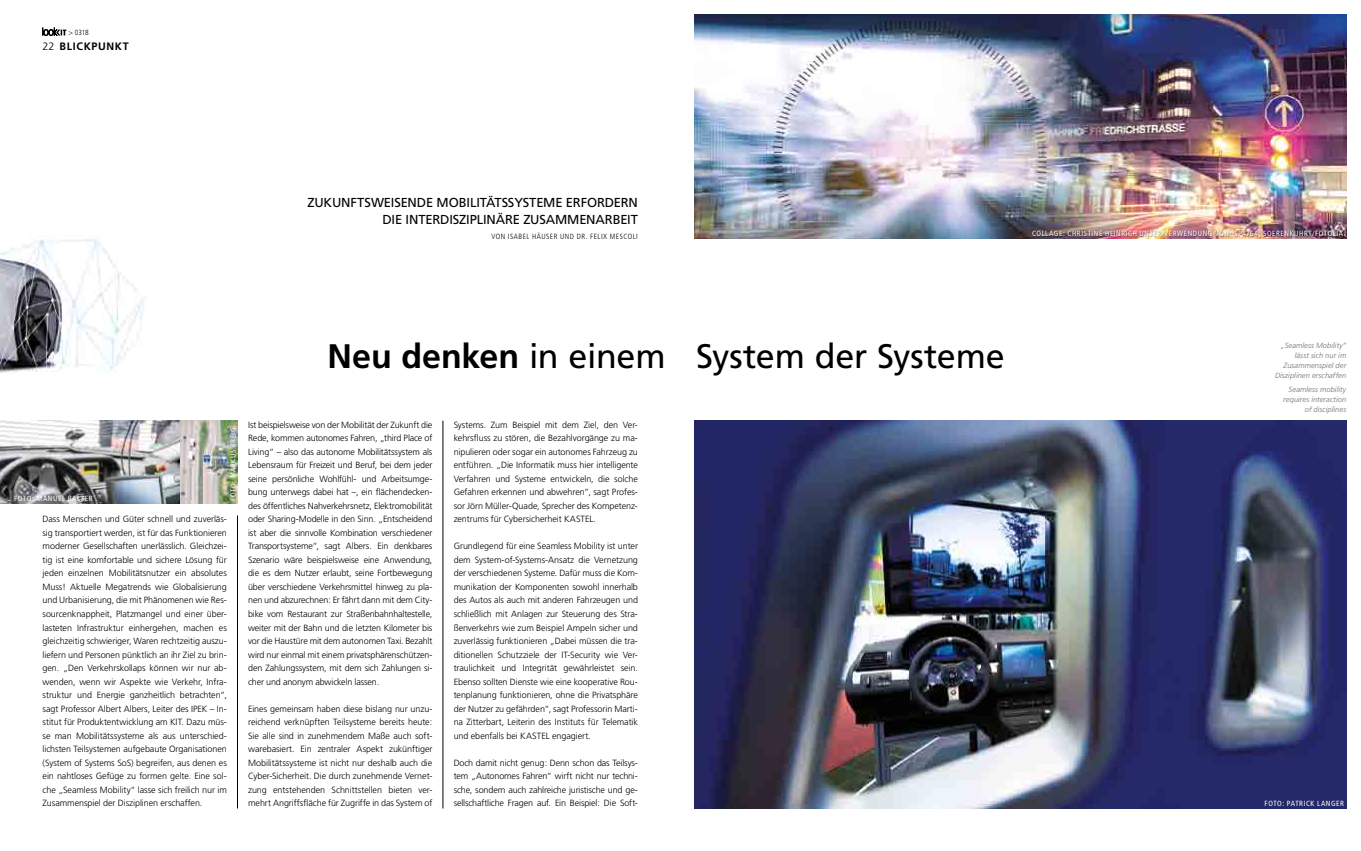
<style>
.page{position:relative;width:1361px;height:851px;background:#fff}
.page>*{position:absolute;margin:0;border:0;box-sizing:border-box;transform-origin:0 0}
.t1{font:34px "Frutiger";letter-spacing:-.01em;color:#000}
.t2{font:13px/17px "Frutiger";letter-spacing:-.015em;color:#000;text-align:right}
.t3{font:700 10.8px "Frutiger";letter-spacing:.06em;color:#000}
.t4{font:300 9px/13.5px "Frutiger";letter-spacing:-.01em;color:#000;text-align:justify}
.t5{font:condensed 7.5px "Frutiger";letter-spacing:.07em;color:#fff}
.t6{font:italic 300 7.5px/10px "Frutiger";letter-spacing:.01em;color:#706f6f;text-align:right}
.t7{font:300 condensed 7.5px "Frutiger";letter-spacing:.065em;color:#000}
.s1{font-weight:300}
.s2{font-weight:700}
</style>
<div class="page">
<img style="left:695px;top:420px;width:651px;height:388px">
<img style="left:695px;top:14px;width:651px;height:225px">
<div style="left:1032px;top:230px;width:312px;height:8px;background:#000;opacity:.49"></div>
<svg style="left:42px;top:28px;width:24px;height:8px"></svg>
<hr style="left:237px;top:515px;width:1px;height:293px;background:#000">
<hr style="left:443px;top:420px;width:1px;height:388px;background:#000">
<img style="left:0;top:238px;width:144px;height:135px">
<img style="left:0;top:420px;width:238px;height:83px">
<p class="t7" style="left:68px;top:29px;width:22px">&gt; 0318</p>
<p class="t3" style="left:43px;top:39px;width:88px"><span class="s1">22</span> BLIckpUNkT</p>
<h2 class="t2" style="left:307px;top:194px;width:332px">ZUKUNFTSWEISENDE MOBILITÄTSSYSTEME ERFORDERN<br>DIE INTERDISZIPLINÄRE ZUSAMMENARBEIT</h2>
<p class="t7" style="left:491px;top:232px;width:148px">VON ISABEL HÄUSER UND DR. FELIX MESCOLI</p>
<p class="t5" style="left:1032px;top:229px;width:313px">COLLAGE: CHRISTINE HEINRICH UNTER VERWENDUNG VON: SP4764, SOERENKUHRT/FOTOLIA</p>
<h1 class="t1" style="left:327px;top:336px;width:679px"><span class="s2">Neu denken</span> IN EINEM SYSTEM DER SYSTEME</h1>
<p class="t5" style="left:14px;top:493px;width:80px">FOTO: MANUEL BALZER</p>
<p class="t5" style="left:229px;top:500px;width:75px;rotate:-90deg">FOTO: MARKUS BREIG</p>
<p class="t4" style="left:43px;top:512px;width:186px">Dass Menschen und Güter schnell und zuverläs&shy;sig transportiert werden, ist für das Funktionieren moderner Gesellschaften unerlässlich. Gleichzei&shy;tig ist eine komfortable und sichere Lösung für jeden einzelnen Mobilitätsnutzer ein absolutes Muss! Aktuelle Megatrends wie Globalisierung und Urbanisierung, die mit Phänomenen wie Res&shy;sourcenknappheit, Platzmangel und einer über&shy;lasteten Infrastruktur einhergehen, machen es gleichzeitig schwieriger, Waren rechtzeitig auszu&shy;liefern und Personen pünktlich an ihr Ziel zu brin&shy;gen. „Den Verkehrskollaps können wir nur ab&shy;wenden, wenn wir Aspekte wie Verkehr, Infra&shy;struktur und Energie ganzheitlich betrachten“, sagt Professor Albert Albers, Leiter des IPEK – In&shy;stitut für Produktentwicklung am KIT. Dazu müs&shy;se man Mobilitätssysteme als aus unterschied&shy;lichsten Teilsystemen aufgebaute Organisationen (System of Systems SoS) begreifen, aus denen es ein nahtloses Gefüge zu formen gelte. Eine sol&shy;che „Seamless Mobility“ lasse sich freilich nur im Zusammenspiel der Disziplinen erschaffen.</p>
<p class="t4" style="left:248px;top:418px;width:186px">Ist beispielsweise von der Mobilität der Zukunft die Rede, kommen autonomes Fahren, „third Place of Living“ – also das autonome Mobilitätssystem als Lebensraum für Freizeit und Beruf, bei dem jeder seine persönliche Wohlfühl- und Arbeitsumge&shy;bung unterwegs dabei hat –, ein flächendecken&shy;des öffentliches Nahverkehrsnetz, Elektromobilität oder Sharing-Modelle in den Sinn. „Entscheidend ist aber die sinnvolle Kombination verschiedener Transportsysteme“, sagt Albers. Ein denkbares Szenario wäre beispielsweise eine Anwendung, die es dem Nutzer erlaubt, seine Fortbewegung über verschiedene Verkehrsmittel hinweg zu pla&shy;nen und abzurechnen: Er fährt dann mit dem City&shy;bike vom Restaurant zur Straßenbahnhaltestelle, weiter mit der Bahn und die letzten Kilometer bis vor die Haustüre mit dem autonomen Taxi. Bezahlt wird nur einmal mit einem privatsphärenschützen&shy;den Zahlungssystem, mit dem sich Zahlungen si&shy;cher und anonym abwickeln lassen.</p>
<p class="t4" style="left:248px;top:701px;width:186px">Eines gemeinsam haben diese bislang nur unzu&shy;reichend verknüpften Teilsysteme bereits heute:<br>Sie alle sind in zunehmendem Maße auch soft&shy;warebasiert. Ein zentraler Aspekt zukünftiger Mobilitätssysteme ist nicht nur deshalb auch die Cyber-Sicherheit. Die durch zunehmende Vernet&shy;zung entstehenden Schnittstellen bieten ver&shy;mehrt Angriffsfläche für Zugriffe in das System of</p>
<p class="t4" style="left:454px;top:418px;width:186px">Systems. Zum Beispiel mit dem Ziel, den Ver&shy;kehrsfluss zu stören, die Bezahlvorgänge zu ma&shy;nipulieren oder sogar ein autonomes Fahrzeug zu entführen. „Die Informatik muss hier intelligente Verfahren und Systeme entwickeln, die solche Gefahren erkennen und abwehren“, sagt Profes&shy;sor Jörn Müller-Quade, Sprecher des Kompetenz&shy;zentrums für Cybersicherheit KASTEL.</p>
<p class="t4" style="left:454px;top:539px;width:186px">Grundlegend für eine Seamless Mobility ist unter dem System-of-Systems-Ansatz die Vernetzung der verschiedenen Systeme. Dafür muss die Kom&shy;munikation der Komponenten sowohl innerhalb des Autos als auch mit anderen Fahrzeugen und schließlich mit Anlagen zur Steuerung des Stra&shy;ßenverkehrs wie zum Beispiel Ampeln sicher und zuverlässig funktionieren „Dabei müssen die tra&shy;ditionellen Schutzziele der IT-Security wie Ver&shy;traulichkeit und Integrität gewährleistet sein.<br>Ebenso sollten Dienste wie eine kooperative Rou&shy;tenplanung funktionieren, ohne die Privatsphäre der Nutzer zu gefährden“, sagt Professorin Marti&shy;na Zitterbart, Leiterin des Instituts für Telematik und ebenfalls bei KASTEL engagiert.</p>
<p class="t4" style="left:454px;top:755px;width:186px">Doch damit nicht genug: Denn schon das Teilsys&shy;tem „Autonomes Fahren“ wirft nicht nur techni&shy;sche, sondern auch zahlreiche juristische und ge&shy;sellschaftliche Fragen auf. Ein Beispiel: Die Soft-</p>
<p class="t6" style="left:1275px;top:340px;width:73px">„Seamless Mobility“ lässt sich nur im<br>Zusammenspiel der<br>Disziplinen erschaffen</p>
<p class="t6" style="left:1283px;top:384px;width:64px">Seamless mobility requires interaction of disciplines</p>
<p class="t5" style="left:1264px;top:798px;width:81px">FOTO: PATRICK LANGER</p>
</div>
